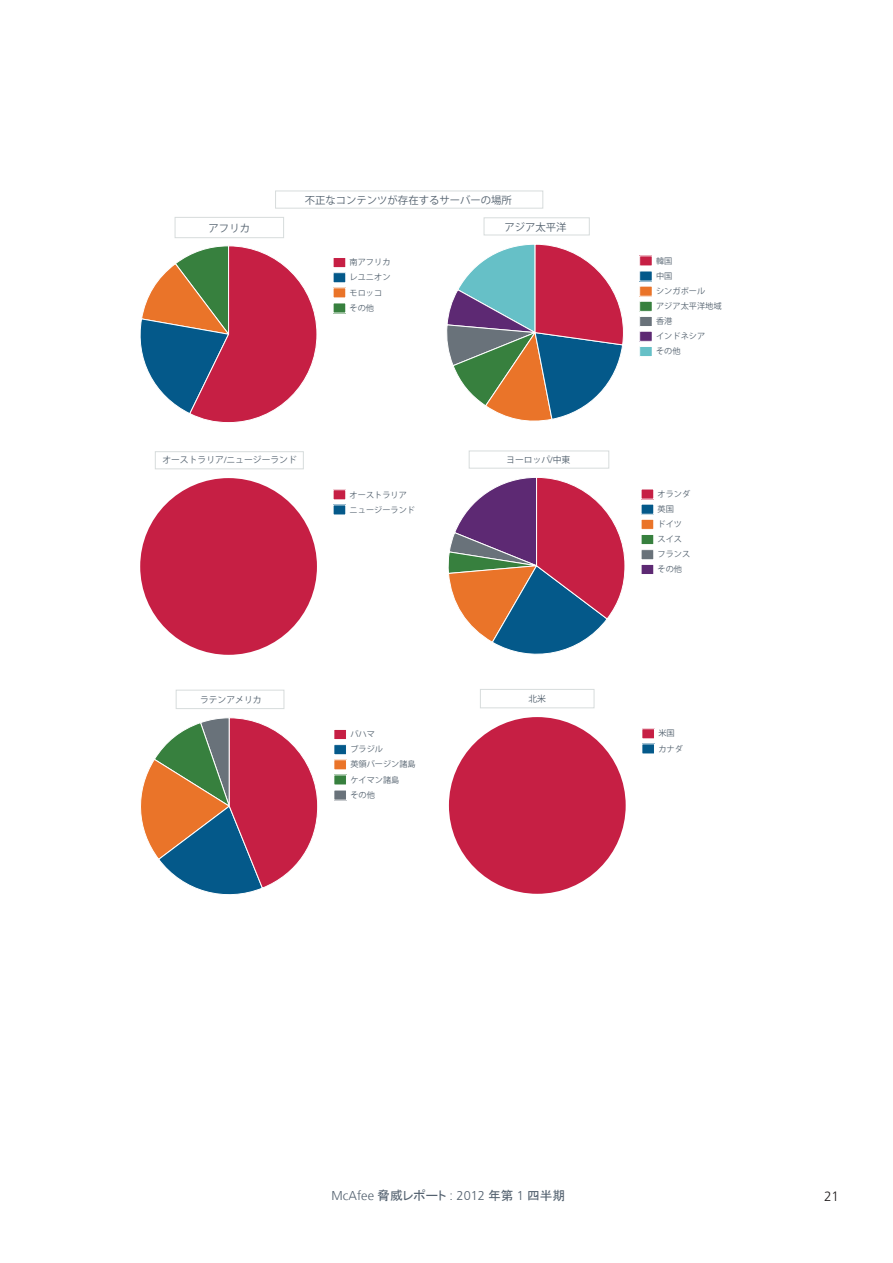
<style>
.page{position:relative;width:893px;height:1263px;background:#fff}
.page>*{position:absolute;margin:0;border:0;box-sizing:border-box;transform-origin:0 0}
.t1{font:300 13.5px "Frutiger LT";color:#231f20}
.t2{font:300 12.75px "Frutiger LT";color:#53616f}
.t3{font:10.35px "Koz Go Pro Regular 90 msp RKSJ H";color:#53616e}
.t4{font:8.85px "Koz Go Pro Regular 90 msp RKSJ H";color:#53616e}
.t5{font:8.25px/15.1px "Koz Go Pro Regular 90 msp RKSJ H";color:#53616e}
.s1{font-family:"Frutiger";font-weight:300}
.s2{font-family:"MS P Gothic";font-weight:400}
</style>
<div class="page">
<svg style="left:140px;top:246px;width:177px;height:177px"></svg>
<div style="left:333px;top:303px;width:13px;height:10px;background:#37803e"></div>
<div style="left:333px;top:303px;width:13px;height:10px;border:1px solid #fff"></div>
<div style="left:333px;top:288px;width:13px;height:10px;background:#ea7429"></div>
<div style="left:333px;top:273px;width:13px;height:10px;background:#04598a"></div>
<div style="left:333px;top:272px;width:13px;height:11px;border:1px solid #fff"></div>
<div style="left:333px;top:258px;width:13px;height:10px;background:#c61f44"></div>
<div style="left:333px;top:257px;width:13px;height:11px;border:1px solid #fff"></div>
<div style="left:175px;top:217px;width:109px;height:21px;border:1px solid #d7dcdc"></div>
<svg style="left:447px;top:244px;width:177px;height:177px"></svg>
<div style="left:640px;top:331px;width:12px;height:10px;background:#5d2973"></div>
<div style="left:639px;top:331px;width:14px;height:11px;border:1px solid #fff"></div>
<div style="left:640px;top:346px;width:12px;height:11px;background:#66c0c7"></div>
<div style="left:639px;top:346px;width:14px;height:11px;border:1px solid #fff"></div>
<div style="left:640px;top:316px;width:12px;height:11px;background:#69727a"></div>
<div style="left:639px;top:316px;width:14px;height:11px;border:1px solid #fff"></div>
<div style="left:640px;top:301px;width:12px;height:10px;background:#37803e"></div>
<div style="left:639px;top:301px;width:14px;height:11px;border:1px solid #fff"></div>
<div style="left:640px;top:286px;width:12px;height:10px;background:#ea7429"></div>
<div style="left:639px;top:286px;width:14px;height:11px;border:1px solid #fff"></div>
<div style="left:640px;top:271px;width:12px;height:10px;background:#04598a"></div>
<div style="left:639px;top:271px;width:14px;height:10px;border:1px solid #fff"></div>
<div style="left:640px;top:256px;width:12px;height:10px;background:#c61f44"></div>
<div style="left:639px;top:255px;width:14px;height:11px;border:1px solid #fff"></div>
<div style="left:484px;top:218px;width:105px;height:17px;border:1px solid #d7dcdc"></div>
<div style="left:275px;top:191px;width:268px;height:17px;border:1px solid #d7dcdc"></div>
<div style="left:140px;top:478px;width:177px;height:177px;background:#c61f44;border-radius:50%"></div>
<div style="left:333px;top:505px;width:13px;height:10px;background:#04598a"></div>
<div style="left:333px;top:490px;width:13px;height:10px;background:#c61f44"></div>
<div style="left:333px;top:489px;width:13px;height:11px;border:1px solid #fff"></div>
<div style="left:155px;top:451px;width:148px;height:18px;border:1px solid #d7dcdc"></div>
<svg style="left:448px;top:477px;width:177px;height:178px"></svg>
<div style="left:641px;top:564px;width:13px;height:11px;background:#5d2973"></div>
<div style="left:641px;top:564px;width:13px;height:11px;border:1px solid #fff"></div>
<div style="left:641px;top:550px;width:13px;height:10px;background:#69727a"></div>
<div style="left:641px;top:549px;width:13px;height:11px;border:1px solid #fff"></div>
<div style="left:641px;top:534px;width:13px;height:11px;background:#37803e"></div>
<div style="left:641px;top:534px;width:13px;height:11px;border:1px solid #fff"></div>
<div style="left:641px;top:519px;width:13px;height:10px;background:#ea7429"></div>
<div style="left:641px;top:519px;width:13px;height:11px;border:1px solid #fff"></div>
<div style="left:641px;top:504px;width:13px;height:10px;background:#04598a"></div>
<div style="left:641px;top:504px;width:13px;height:11px;border:1px solid #fff"></div>
<div style="left:641px;top:489px;width:13px;height:10px;background:#c61f44"></div>
<div style="left:641px;top:489px;width:13px;height:10px;border:1px solid #fff"></div>
<div style="left:469px;top:451px;width:140px;height:17px;border:1px solid #d7dcdc"></div>
<svg style="left:140px;top:717px;width:178px;height:178px"></svg>
<div style="left:334px;top:790px;width:12px;height:10px;background:#69727a"></div>
<div style="left:333px;top:790px;width:14px;height:11px;border:1px solid #fff"></div>
<div style="left:334px;top:775px;width:12px;height:10px;background:#37803e"></div>
<div style="left:333px;top:775px;width:14px;height:10px;border:1px solid #fff"></div>
<div style="left:334px;top:760px;width:12px;height:10px;background:#ea7429"></div>
<div style="left:333px;top:759px;width:14px;height:11px;border:1px solid #fff"></div>
<div style="left:334px;top:745px;width:12px;height:10px;background:#04598a"></div>
<div style="left:333px;top:744px;width:14px;height:11px;border:1px solid #fff"></div>
<div style="left:334px;top:729px;width:12px;height:11px;background:#c61f44"></div>
<div style="left:333px;top:729px;width:14px;height:11px;border:1px solid #fff"></div>
<div style="left:176px;top:690px;width:108px;height:19px;border:1px solid #d7dcdc"></div>
<div style="left:449px;top:717px;width:177px;height:177px;background:#c61f44;border-radius:50%"></div>
<div style="left:642px;top:744px;width:12px;height:10px;background:#04598a"></div>
<div style="left:641px;top:744px;width:14px;height:10px;border:1px solid #fff"></div>
<div style="left:642px;top:729px;width:12px;height:10px;background:#c61f44"></div>
<div style="left:641px;top:728px;width:14px;height:11px;border:1px solid #fff"></div>
<div style="left:480px;top:689px;width:114px;height:19px;border:1px solid #d7dcdc"></div>
<p class="t3" style="left:305px;top:196px;width:209px">不正なコンテンツが存在するサーバーの場所</p>
<p class="t3" style="left:209px;top:224px;width:43px">アフリカ</p>
<p class="t3" style="left:504px;top:223px;width:64px">アジア太平洋</p>
<p class="t5" style="left:350px;top:256px;width:42px">南アフリカレユニオンモロッコその他</p>
<p class="t5" style="left:656px;top:254px;width:51px">韓国<br>中国<br>シンガポール</p>
<p class="t5" style="left:656px;top:315px;width:51px">香港<br>インドネシアその他</p>
<p class="t5" style="left:656px;top:299px;width:67px">アジア太平洋地域</p>
<p class="t4" style="left:162px;top:457px;width:136px">オーストラリア<span class="s1">/</span>ニュージーランド</p>
<p class="t4" style="left:506px;top:456px;width:66px">ヨーロッパ<span class="s1">/</span>中東</p>
<p class="t5" style="left:350px;top:488px;width:67px">オーストラリアニュージーランド</p>
<p class="t5" style="left:658px;top:487px;width:34px">オランダ英国<br>ドイツスイスフランスその他</p>
<p class="t4" style="left:200px;top:696px;width:63px">ラテンアメリカ</p>
<p class="t4" style="left:528px;top:696px;width:19px">北米</p>
<p class="t5" style="left:350px;top:728px;width:67px">バハマ<br>ブラジル<br>英領バージン諸島ケイマン諸島<br>その他</p>
<p class="t5" style="left:658px;top:727px;width:26px">米国カナダ</p>
<h2 class="t2" style="left:332px;top:1189px;width:235px">McAfee <span class="s2">脅威レポート</span> : 2012 <span class="s2">年第</span> 1 <span class="s2">四半期</span></h2>
<h1 class="t1" style="left:824px;top:1189px;width:17px">21</h1>
</div>
